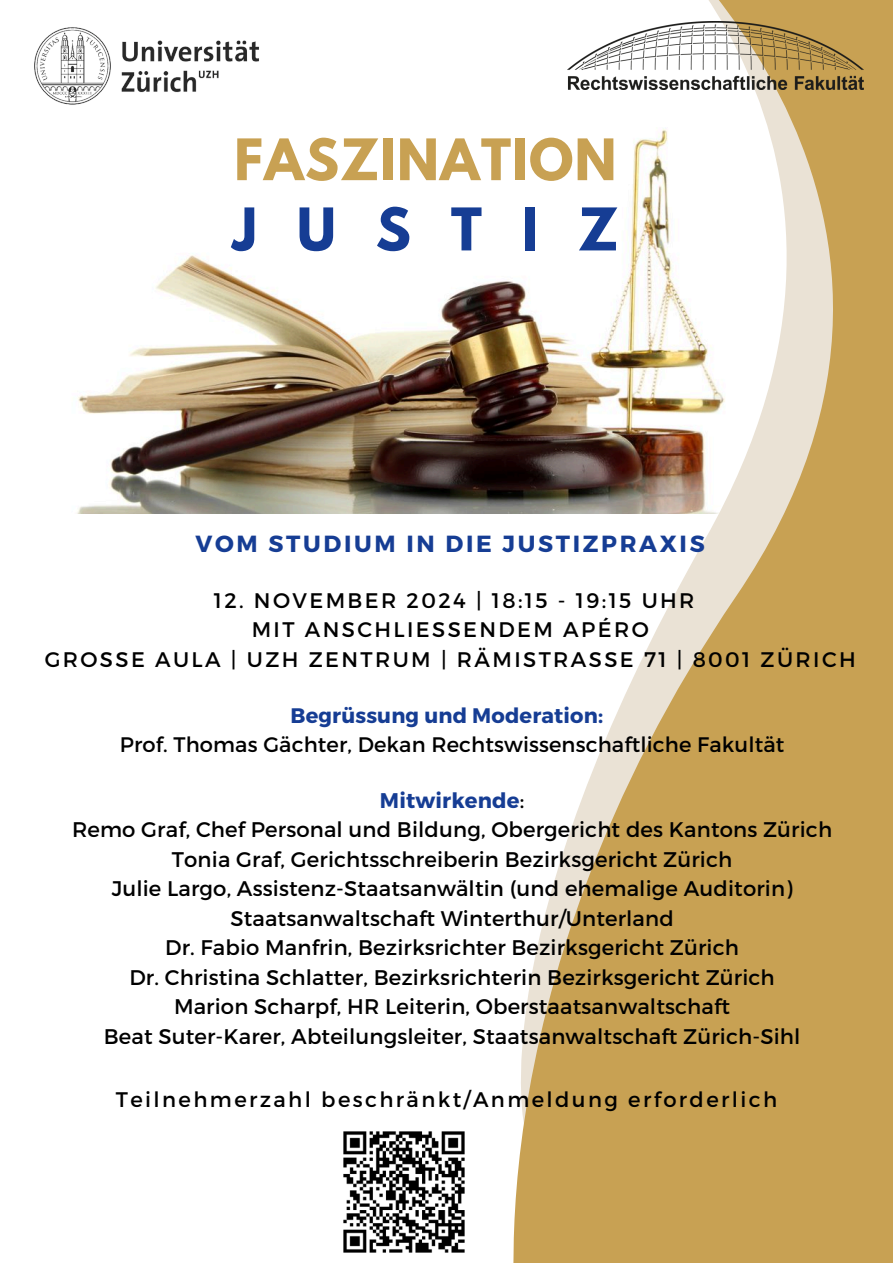
<style>
.page{position:relative;width:893px;height:1263px;background:#fff}
.page>*{position:absolute;margin:0;border:0;box-sizing:border-box;transform-origin:0 0}
.t1{font:700 52.12px "League Spartan";color:#163d94}
.t2{font:700 50.62px "League Spartan";letter-spacing:.025em;color:#c8a153}
.t3{font:700 23.33px "Montserrat";letter-spacing:.115em;color:#163d94}
.t4{font:21.15px/29.5px "Montserrat";letter-spacing:.005em;color:#000;text-align:center}
.t5{font:700 21.15px "Montserrat";letter-spacing:.005em;color:#163d94}
.t6{font:21.08px/29.2px "Montserrat";letter-spacing:.115em;color:#000;text-align:center}
.t7{font:21px "Montserrat";letter-spacing:.005em;color:#000}
.t8{font:700 21px "Montserrat";letter-spacing:.005em;color:#163d94}
.s1{font-weight:400;color:#000}
</style>
<div class="page">
<img style="left:77px;top:255px;width:386px;height:259px">
<svg style="left:463px;top:0;width:430px;height:1263px;fill:#c8a153"></svg>
<img style="left:34px;top:27px;width:225px;height:78px">
<img style="left:567px;top:21px;width:296px;height:68px">
<img style="left:343px;top:1126px;width:126px;height:131px">
<h1 class="t2" style="left:234px;top:135px;width:384px">FASZINATION</h1>
<p class="t1" style="left:232px;top:203px;width:387px">J U S T I Z</p>
<p class="t3" style="left:195px;top:528px;width:511px">VOM STUDIUM IN DIE JUSTIZPRAXIS</p>
<h1 class="t6" style="left:45px;top:585px;width:812px">12. NOVEMBER 2024 | 18:15 - 19:15 UHR<br>MIT ANSCHLIESSENDEM APÉRO<br>GROSSE AULA | UZH ZENTRUM | RÄMISTRASSE 71 | 8001 ZÜRICH</h1>
<h2 class="t8" style="left:290px;top:701px;width:314px">Begrüssung und Moderation:</h2>
<h3 class="t7" style="left:120px;top:731px;width:666px">Prof. Thomas Gächter, Dekan Rechtswissenschaftliche Fakultät</h3>
<p class="t5" style="left:380px;top:787px;width:146px">Mitwirkende<span class="s1">:</span></p>
<p class="t4" style="left:72px;top:814px;width:761px">Remo Graf, Chef Personal und Bildung, Obergericht des Kantons Zürich</p>
<p class="t4" style="left:172px;top:843px;width:562px">Tonia Graf, Gerichtsschreiberin Bezirksgericht Zürich</p>
<p class="t4" style="left:112px;top:873px;width:682px">Julie Largo, Assistenz-Staatsanwältin (und ehemalige Auditorin)<br>Staatsanwaltschaft Winterthur/Unterland</p>
<p class="t4" style="left:165px;top:932px;width:575px">Dr. Fabio Manfrin, Bezirksrichter Bezirksgericht Zürich</p>
<p class="t4" style="left:129px;top:961px;width:647px">Dr. Christina Schlatter, Bezirksrichterin Bezirksgericht Zürich</p>
<p class="t4" style="left:174px;top:991px;width:557px">Marion Scharpf, HR Leiterin, Oberstaatsanwaltschaft</p>
<p class="t4" style="left:104px;top:1020px;width:698px">Beat Suter-Karer, Abteilungsleiter, Staatsanwaltschaft Zürich-Sihl</p>
<p class="t6" style="left:116px;top:1083px;width:663px">Teilnehmerzahl beschränkt/Anmeldung erforderlich</p>
</div>
